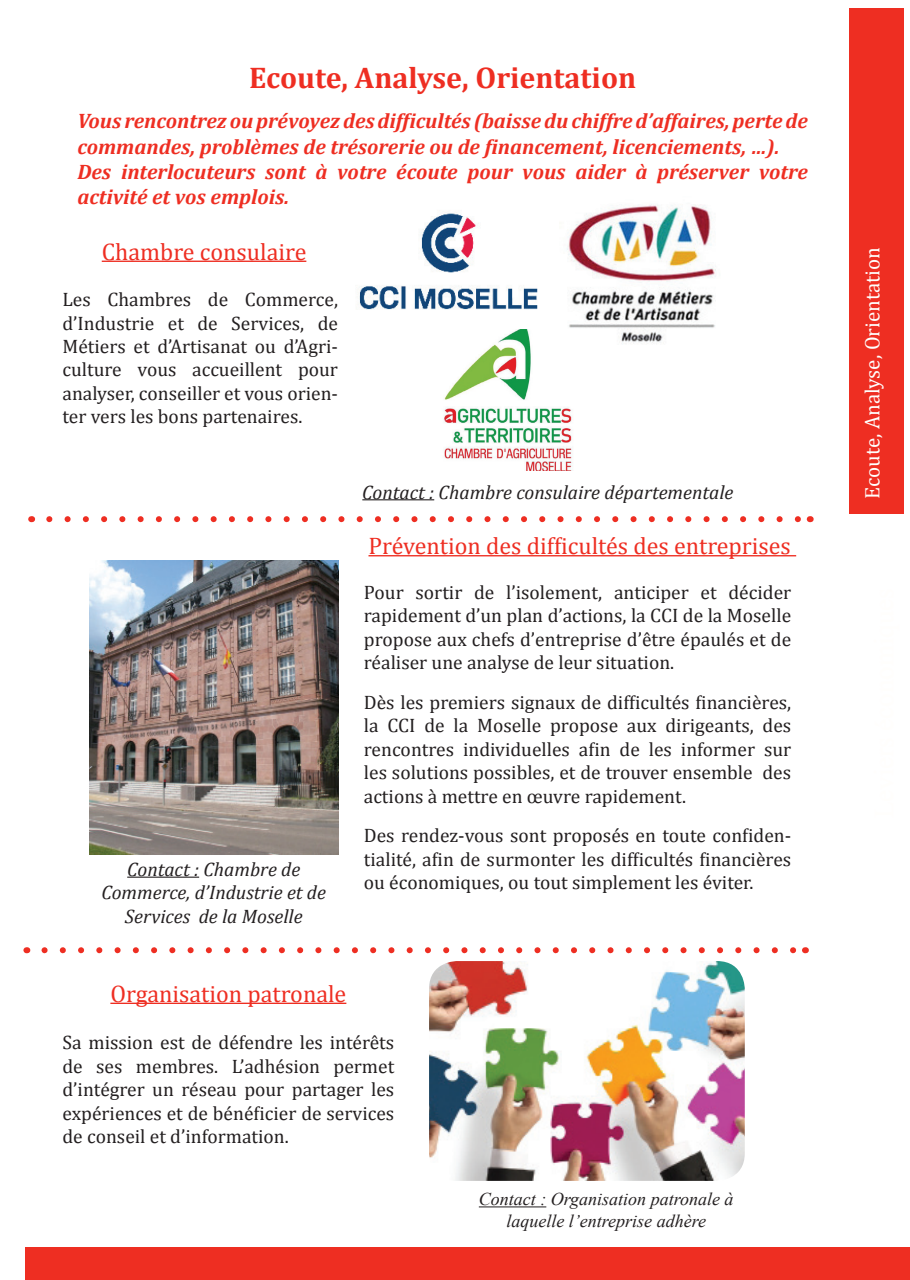
<style>
.page{position:relative;width:910px;height:1280px;background:#fff}
.page>*{position:absolute;margin:0;border:0;box-sizing:border-box;transform-origin:0 0}
.t1{font:700 30px "Cambria";color:#ee2e22}
.t2{font:24px "Cambria";color:#ee2e22}
.t3{font:italic 700 21px/25.2px "Cambria";color:#ee2e22}
.t4{font:21px "Cambria";color:#fffefc}
.t5{font:19.5px/23.4px "Cambria";color:#231f20;text-align:justify}
.t6{font:italic 19.5px/23.4px "Cambria";color:#231f20;text-align:center}
.t7{font:italic 18px/21.6px "Times New Roman";color:#231f20;text-align:center}
</style>
<div class="page">
<svg style="left:49px;top:516px;width:752px;height:6px"></svg>
<div style="left:26px;top:1248px;width:884px;height:32px;background:#ee2e22"></div>
<div style="left:849px;top:9px;width:54px;height:505px;background:#ee2e22"></div>
<hr style="left:368px;top:555px;width:428px;height:1px;background:#ee2e22">
<hr style="left:110px;top:1003px;width:236px;height:1px;background:#ee2e22">
<img style="left:429px;top:961px;width:316px;height:220px">
<svg style="left:44px;top:947px;width:752px;height:6px"></svg>
<img style="left:90px;top:560px;width:248px;height:295px">
<hr style="left:479px;top:1206px;width:67px;height:1px;background:#231f20">
<hr style="left:102px;top:261px;width:204px;height:1px;background:#ee2e22">
<img style="left:359px;top:212px;width:179px;height:118px">
<img style="left:567px;top:204px;width:149px;height:139px">
<img style="left:443px;top:330px;width:135px;height:141px">
<hr style="left:362px;top:499px;width:72px;height:1px;background:#231f20">
<hr style="left:127px;top:877px;width:72px;height:1px;background:#231f20">
<h1 class="t1" style="left:249px;top:57px;width:389px">Ecoute, Analyse, Orientation</h1>
<p class="t3" style="left:77px;top:108px;width:732px">Vous rencontrez ou prévoyez des difficultés (baisse du chiffre d’affaires, perte de commandes, problèmes de trésorerie ou de financement, licenciements, …).<br>Des interlocuteurs sont à votre écoute pour vous aider à préserver votre activité et vos emplois.</p>
<p class="t2" style="left:102px;top:237px;width:206px">Chambre consulaire</p>
<p class="t5" style="left:62px;top:288px;width:277px">Les Chambres de Commerce, d’Industrie et de Services, de Métiers et d’Artisanat ou d’Agri&shy;culture vous accueillent pour analyser, conseiller et vous orien&shy;ter vers les bons partenaires.</p>
<p class="t6" style="left:101px;top:857px;width:226px">Contact : Chambre de<br>Commerce, d’Industrie et de<br>Services de la Moselle</p>
<p class="t6" style="left:362px;top:479px;width:373px">Contact : Chambre consulaire départementale</p>
<p class="t2" style="left:368px;top:532px;width:424px">Prévention des difficultés des entreprises</p>
<p class="t5" style="left:364px;top:580px;width:429px">Pour sortir de l’isolement, anticiper et décider rapidement d’un plan d’actions, la CCI de la Moselle propose aux chefs d’entreprise d’être épaulés et de réaliser une analyse de leur situation.</p>
<p class="t5" style="left:364px;top:690px;width:429px">Dès les premiers signaux de difficultés financières, la CCI</p>
<p class="t5" style="left:364px;top:714px;width:429px;text-indent:61px">de la Moselle propose aux dirigeants, des rencontres individuelles afin de les informer sur les solutions possibles, et de trouver ensemble des actions à mettre en œuvre rapidement.</p>
<p class="t5" style="left:364px;top:824px;width:429px">Des rendez-vous sont proposés en toute confiden&shy;tialité, afin de surmonter les difficultés financières ou économiques, ou tout simplement les éviter.</p>
<p class="t2" style="left:110px;top:979px;width:237px">Organisation patronale</p>
<p class="t5" style="left:62px;top:1031px;width:333px">Sa mission est de défendre les intérêts de ses membres. L’adhésion permet d’intégrer un réseau pour partager les expériences et de bénéficier de services de conseil et d’information.</p>
<p class="t7" style="left:479px;top:1188px;width:256px">Contact : Organisation patronale à laquelle l’entreprise adhère</p>
<p class="t4" style="left:860px;top:499px;width:254px;rotate:-90deg">Ecoute, Analyse, Orientation</p>
</div>
